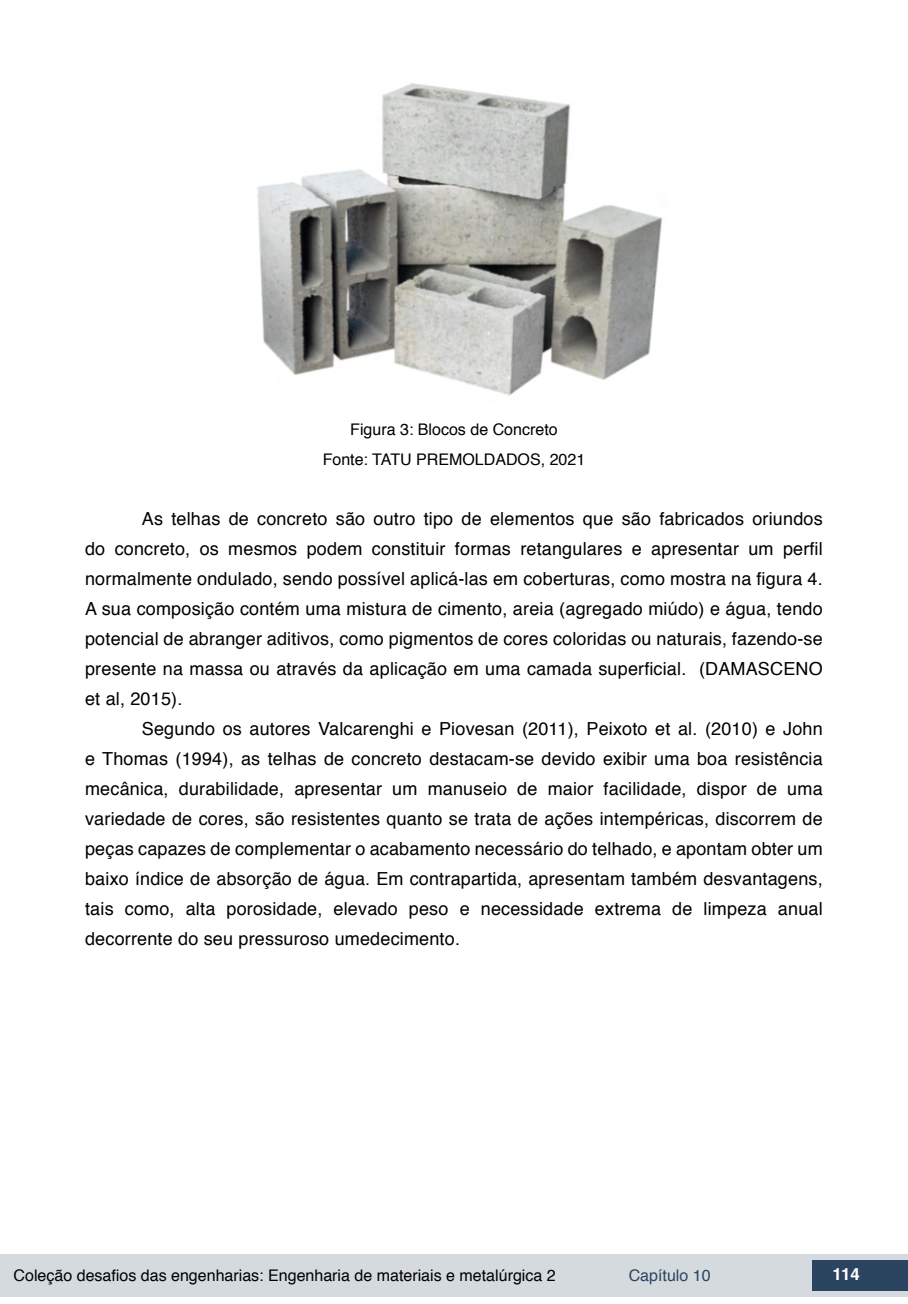
<style>
.page{position:relative;width:908px;height:1304px;background:#fff}
.page>*{position:absolute;margin:0;border:0;box-sizing:border-box;transform-origin:0 0}
.t1{font:18px/30px "Helvetica";letter-spacing:.01em;color:#000;text-align:justify}
.t2{font:700 16.8px "Helvetica";color:#fff}
.t3{font:16px/30.6px "Helvetica";color:#000;text-align:center}
.t4{font:16px "Helvetica";color:#2b445f}
</style>
<div class="page">
<div style="left:0;top:1254px;width:906px;height:43px;background:#d5dadf"></div>
<div style="left:812px;top:1261px;width:95px;height:30px;background:#2b445f"></div>
<img style="left:257px;top:83px;width:406px;height:313px">
<p class="t3" style="left:322px;top:414px;width:264px">Figura 3: Blocos de Concreto<br>Fonte: TATU PREMOLDADOS, 2021</p>
<p class="t1" style="left:85px;top:504px;width:738px;text-indent:57px">As telhas de concreto são outro tipo de elementos que são fabricados oriundos do concreto, os mesmos podem constituir formas retangulares e apresentar um perfil normalmente ondulado, sendo possível aplicá-las em coberturas, como mostra na figura 4.<br>A sua composição contém uma mistura de cimento, areia (agregado miúdo) e água, tendo potencial de abranger aditivos, como pigmentos de cores coloridas ou naturais, fazendo-se presente na massa ou através da aplicação em uma camada superficial. (DAMASCENO et al, 2015).</p>
<p class="t1" style="left:85px;top:714px;width:738px;text-indent:57px">Segundo os autores Valcarenghi e Piovesan (2011), Peixoto et al. (2010) e John e Thomas (1994), as telhas de concreto destacam-se devido exibir uma boa resistência mecânica, durabilidade, apresentar um manuseio de maior facilidade, dispor de uma variedade de cores, são resistentes quanto se trata de ações intempéricas, discorrem de peças capazes de complementar o acabamento necessário do telhado, e apontam obter um baixo índice de absorção de água. Em contrapartida, apresentam também desvantagens, tais como, alta porosidade, elevado peso e necessidade extrema de limpeza anual decorrente do seu pressuroso umedecimento.</p>
<p class="t3" style="left:14px;top:1260px;width:543px">Coleção desafios das engenharias: Engenharia de materiais e metalúrgica 2</p>
<p class="t4" style="left:628px;top:1263px;width:83px">Capítulo 10</p>
<p class="t2" style="left:832px;top:1261px;width:29px">114</p>
</div>
